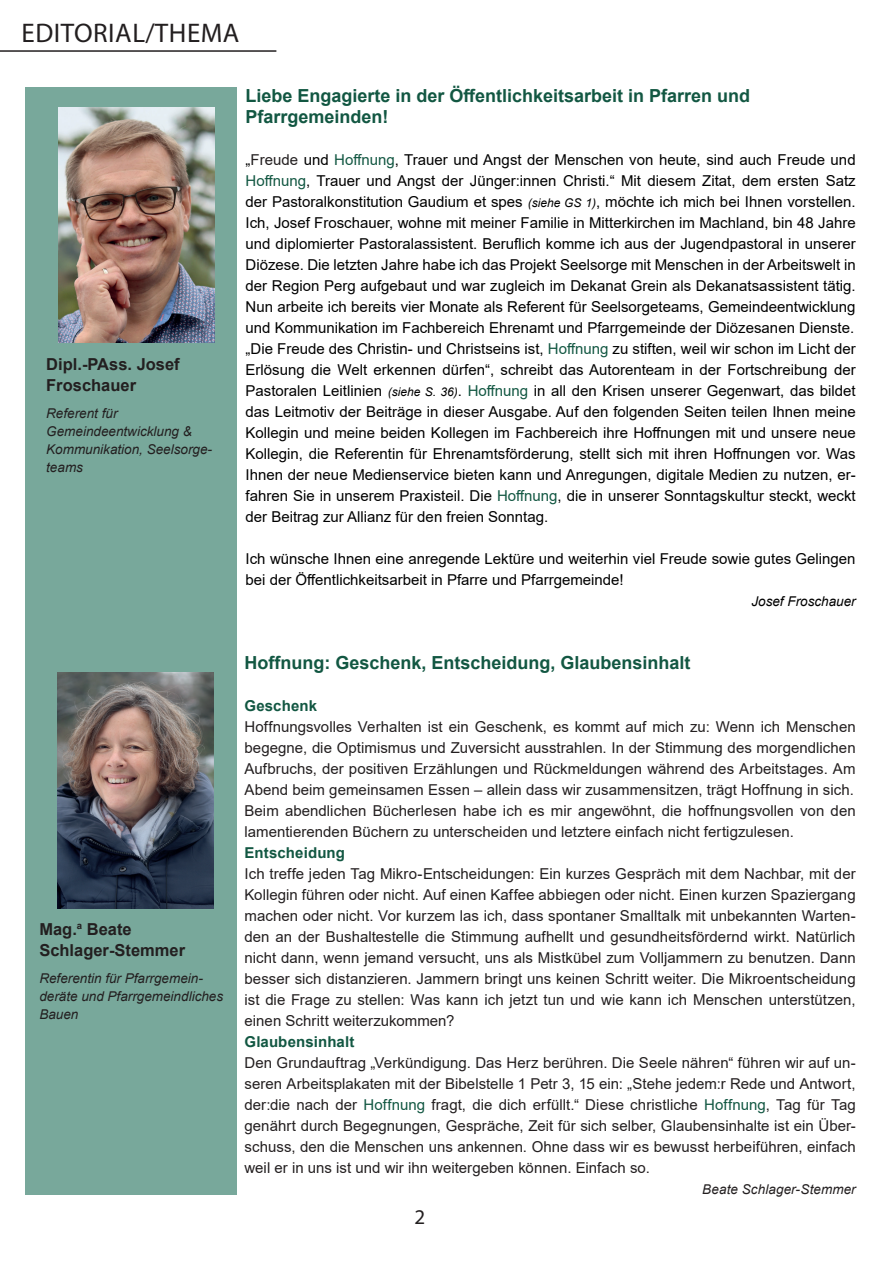
<style>
.page{position:relative;width:893px;height:1263px;background:#fff}
.page>*{position:absolute;margin:0;border:0;box-sizing:border-box;transform-origin:0 0}
.t1{font:27px "Myriad Pro";letter-spacing:.02em;color:#231f20}
.t2{font:21px "Myriad Pro";color:#231f20}
.t3{font:700 18px/21px "Arial";color:#125742}
.t4{font:700 16.5px/21.6px "Arial";color:#231f20}
.t5{font:15px/21px "Arial";color:#000001;text-align:justify}
.t6{font:15px/21px "Arial";letter-spacing:.005em;color:#231f20;text-align:justify}
.t7{font:700 15px "Arial";letter-spacing:.01em;color:#125742}
.t8{font:italic 13.5px/18px "Arial";color:#231f20}
.t9{font:italic 13.5px "Arial";color:#000001}
.s1{color:#231f20}
.s2{color:#125742}
.s3{font-style:italic;font-size:12px}
</style>
<div class="page">
<hr style="left:0;top:50px;width:276px;height:2px;background:#231f20">
<div style="left:26px;top:87px;width:211px;height:1108px;background:#78a89b"></div>
<img style="left:59px;top:107px;width:156px;height:236px">
<img style="left:57px;top:673px;width:157px;height:235px">
<h1 class="t1" style="left:22px;top:16px;width:219px">EDITORIAL/THEMA</h1>
<p class="t4" style="left:46px;top:353px;width:135px">Dipl.-PAss. Josef<br>Froschauer</p>
<p class="t8" style="left:46px;top:404px;width:167px">Referent für<br>Gemeindeentwicklung &amp;<br>Kommunikation, Seelsorge&shy;teams</p>
<p class="t4" style="left:39px;top:918px;width:147px">Mag.<sup>a</sup> Beate<br>Schlager-Stemmer</p>
<p class="t8" style="left:39px;top:969px;width:185px">Referentin für Pfarrgemein&shy;deräte und Pfarrgemeindliches<br>Bauen</p>
<p class="t3" style="left:246px;top:85px;width:506px">Liebe Engagierte in der Öffentlichkeitsarbeit in Pfarren und<br>Pfarrgemeinden!</p>
<p class="t5" style="left:246px;top:149px;width:612px">„<span class="s1">Freude</span> und <span class="s2">Hoffnung</span>, Trauer und Angst der Menschen von heute, sind auch Freude und <span class="s2">Hoffnung</span>, Trauer und Angst der Jünger:innen Christi.“ Mit diesem Zitat, dem ersten Satz der Pastoralkonstitution Gaudium et spes <span class="s3">(siehe GS 1)</span>, möchte ich mich bei Ihnen vorstellen.<br>Ich, Josef Froschauer, wohne mit meiner Familie in Mitterkirchen im Machland, bin 48 Jahre und diplomierter Pastoralassistent. Beruflich komme ich aus der Jugendpastoral in unserer Diözese. Die letzten Jahre habe ich das Projekt Seelsorge mit Menschen in der Arbeitswelt in der Region Perg aufgebaut und war zugleich im Dekanat Grein als Dekanatsassistent tätig.<br>Nun arbeite ich bereits vier Monate als Referent für Seelsorgeteams, Gemeindeentwicklung und Kommunikation im Fachbereich Ehrenamt und Pfarrgemeinde der Diözesanen Dienste. „Die Freude des Christin- und Christseins ist, <span class="s2">Hoffnung</span> zu stiften, weil wir schon im Licht der Erlösung die Welt erkennen dürfen“, schreibt das Autorenteam in der Fortschreibung der Pastoralen Leitlinien <span class="s3">(siehe S. 36)</span>. <span class="s2">Hoffnung</span> in all den Krisen unserer Gegenwart, das bildet das Leitmotiv der Beiträge in dieser Ausgabe. Auf den folgenden Seiten teilen Ihnen meine Kollegin und meine beiden Kollegen im Fachbereich ihre Hoffnungen mit und unsere neue Kollegin, die Referentin für Ehrenamtsförderung, stellt sich mit ihren Hoffnungen vor. Was Ihnen der neue Medienservice bieten kann und Anregungen, digitale Medien zu nutzen, er&shy;fahren Sie in unserem Praxisteil. Die <span class="s2">Hoffnung</span>, die in unserer Sonntagskultur steckt, weckt der Beitrag zur Allianz für den freien Sonntag.</p>
<p class="t5" style="left:246px;top:548px;width:612px">Ich wünsche Ihnen eine anregende Lektüre und weiterhin viel Freude sowie gutes Gelingen bei der Öffentlichkeitsarbeit in Pfarre und Pfarrgemeinde!</p>
<p class="t9" style="left:751px;top:592px;width:106px">Josef Froschauer</p>
<p class="t3" style="left:244px;top:652px;width:448px">Hoffnung: Geschenk, Entscheidung, Glaubensinhalt</p>
<p class="t7" style="left:244px;top:695px;width:74px">Geschenk</p>
<p class="t6" style="left:244px;top:716px;width:613px;text-align:left">Hoffnungsvolles Verhalten ist ein Geschenk, es kommt auf mich zu: Wenn ich Menschen begegne, die Optimismus und Zuversicht ausstrahlen. In der Stimmung des morgendlichen Aufbruchs, der positiven Erzählungen und Rückmeldungen während des Arbeitstages. Am Abend beim gemeinsamen Essen – allein dass wir zusammensitzen, trägt Hoffnung in sich.<br>Beim abendlichen Bücherlesen habe ich es mir angewöhnt, die hoffnungsvollen von den lamentierenden Büchern zu unterscheiden und letztere einfach nicht fertigzulesen.</p>
<p class="t7" style="left:244px;top:842px;width:102px">Entscheidung</p>
<p class="t6" style="left:244px;top:863px;width:613px">Ich treffe jeden Tag Mikro-Entscheidungen: Ein kurzes Gespräch mit dem Nachbar, mit der Kollegin führen oder nicht. Auf einen Kaffee abbiegen oder nicht. Einen kurzen Spaziergang machen oder nicht. Vor kurzem las ich, dass spontaner Smalltalk mit unbekannten Warten&shy;den an der Bushaltestelle die Stimmung aufhellt und gesundheitsfördernd wirkt. Natürlich nicht dann, wenn jemand versucht, uns als Mistkübel zum Volljammern zu benutzen. Dann besser sich distanzieren. Jammern bringt uns keinen Schritt weiter. Die Mikroentscheidung ist die Frage zu stellen: Was kann ich jetzt tun und wie kann ich Menschen unterstützen, einen Schritt weiterzukommen?</p>
<p class="t7" style="left:244px;top:1031px;width:111px">Glaubensinhalt</p>
<p class="t6" style="left:244px;top:1052px;width:613px">Den Grundauftrag „Verkündigung. Das Herz berühren. Die Seele nähren“ führen wir auf un&shy;seren Arbeitsplakaten mit der Bibelstelle 1 Petr 3, 15 ein: „Stehe jedem:r Rede und Antwort, der:die nach der <span class="s2">Hoffnung</span> fragt, die dich erfüllt.“ Diese christliche <span class="s2">Hoffnung</span>, Tag für Tag genährt durch Begegnungen, Gespräche, Zeit für sich selber, Glaubensinhalte ist ein Über&shy;schuss, den die Menschen uns ankennen. Ohne dass wir es bewusst herbeiführen, einfach weil er in uns ist und wir ihn weitergeben können. Einfach so.</p>
<p class="t8" style="left:702px;top:1180px;width:155px">Beate Schlager-Stemmer</p>
<h2 class="t2" style="left:414px;top:1204px;width:12px">2</h2>
</div>
